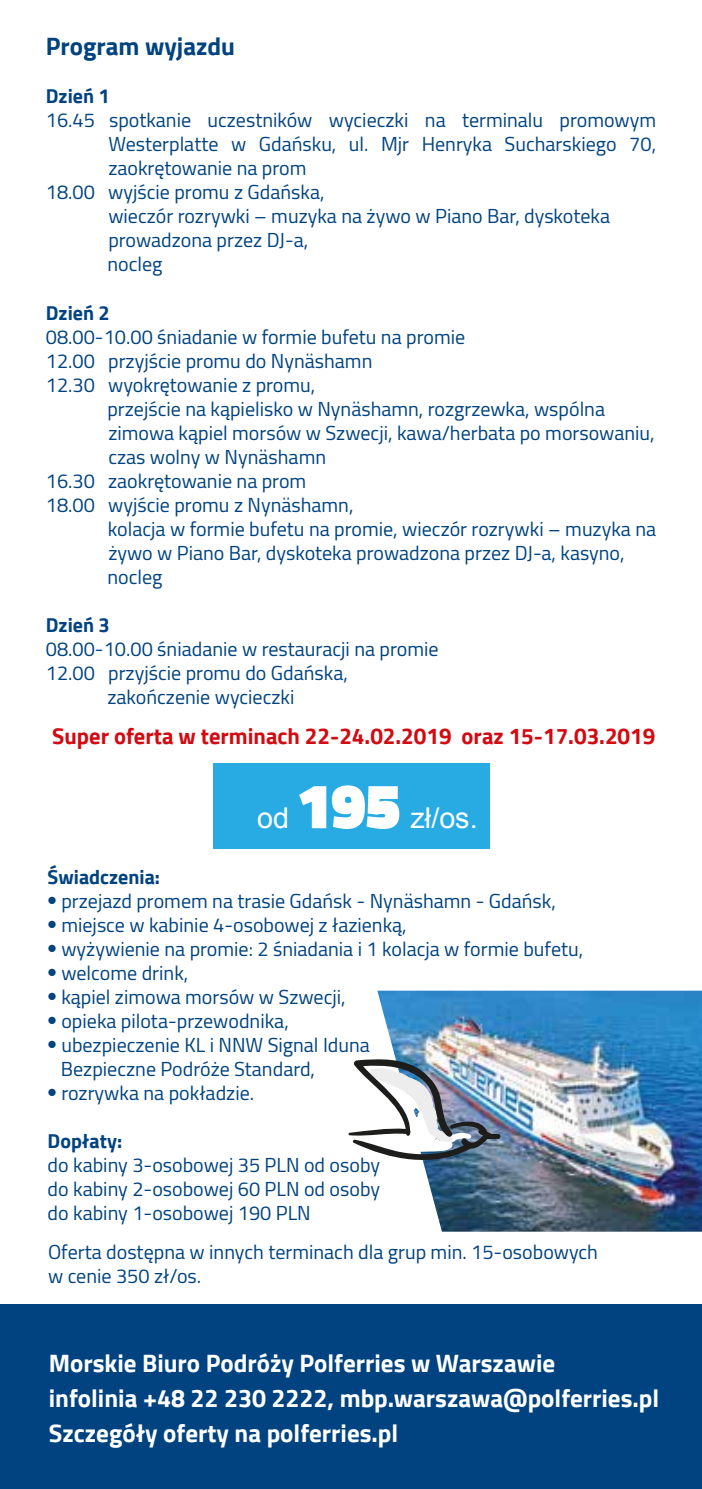
<style>
.page{position:relative;width:702px;height:1489px;background:#fff}
.page>*{position:absolute;margin:0;border:0;box-sizing:border-box;transform-origin:0 0}
.t1{font:28.75px "Arial";color:#fff}
.t2{font:700 25px/35px "Cairo";color:#fff}
.t3{font:700 25px "Cairo";color:#004380}
.t4{font:700 22.5px "Cairo";color:#d20a11}
.t5{font:20px/24px "Cairo";color:#004380}
.t6{font:700 20px "Cairo";color:#004380}
.s1{font-family:"Cairo";font-weight:900;font-size:63.75px}
</style>
<div class="page">
<div style="left:0;top:1304px;width:702px;height:184px;background:#004380"></div>
<img style="left:377px;top:990px;width:325px;height:241px">
<img style="left:348px;top:1057px;width:152px;height:110px">
<div style="left:213px;top:763px;width:276px;height:85px;background:#28abe3"></div>
<p class="t3" style="left:46px;top:27px;width:191px">Program wyjazdu</p>
<p class="t6" style="left:46px;top:81px;width:65px">Dzień 1</p>
<p class="t5" style="left:46px;top:108px;width:612px">16.45 spotkanie uczestników wycieczki na terminalu promowym</p>
<p class="t5" style="left:108px;top:132px;width:549px">Westerplatte w Gdańsku, ul. Mjr Henryka Sucharskiego 70,</p>
<p class="t5" style="left:108px;top:156px;width:200px">zaokrętowanie na prom</p>
<p class="t5" style="left:46px;top:180px;width:280px">18.00 wyjście promu z Gdańska,</p>
<p class="t5" style="left:108px;top:204px;width:503px">wieczór rozrywki – muzyka na żywo w Piano Bar, dyskoteka</p>
<p class="t5" style="left:108px;top:228px;width:201px">prowadzona przez DJ-a,</p>
<p class="t5" style="left:107px;top:252px;width:57px">nocleg</p>
<p class="t6" style="left:46px;top:297px;width:65px">Dzień 2</p>
<p class="t5" style="left:46px;top:324px;width:421px">08.00-10.00 śniadanie w formie bufetu na promie<br>12.00 przyjście promu do Nynäshamn<br>12.30 wyokrętowanie z promu,</p>
<p class="t5" style="left:107px;top:396px;width:499px">przejście na kąpielisko w Nynäshamn, rozgrzewka, wspólna</p>
<p class="t5" style="left:108px;top:420px;width:548px">zimowa kąpiel morsów w Szwecji, kawa/herbata po morsowaniu,</p>
<p class="t5" style="left:108px;top:444px;width:219px">czas wolny w Nynäshamn</p>
<p class="t5" style="left:46px;top:468px;width:262px">16.30 zaokrętowanie na prom</p>
<p class="t5" style="left:46px;top:492px;width:309px">18.00 wyjście promu z Nynäshamn,</p>
<p class="t5" style="left:108px;top:516px;width:549px">kolacja w formie bufetu na promie, wieczór rozrywki – muzyka na</p>
<p class="t5" style="left:108px;top:540px;width:518px">żywo w Piano Bar, dyskoteka prowadzona przez DJ-a, kasyno,</p>
<p class="t5" style="left:107px;top:564px;width:57px">nocleg</p>
<p class="t6" style="left:46px;top:609px;width:65px">Dzień 3</p>
<p class="t5" style="left:46px;top:636px;width:394px">08.00-10.00 śniadanie w restauracji na promie</p>
<p class="t5" style="left:46px;top:660px;width:303px">12.00 przyjście promu do Gdańska,</p>
<p class="t5" style="left:107px;top:684px;width:188px">zakończenie wycieczki</p>
<p class="t4" style="left:52px;top:718px;width:604px">Super oferta w terminach 22-24.02.2019 oraz 15-17.03.2019</p>
<h1 class="t1" style="left:257px;top:799px;width:222px">od <span class="s1">195</span> zł/os.</h1>
<p class="t6" style="left:48px;top:861px;width:114px">Świadczenia:</p>
<p class="t5" style="left:48px;top:888px;width:510px">● przejazd promem na trasie Gdańsk - Nynäshamn - Gdańsk,</p>
<p class="t5" style="left:48px;top:912px;width:360px">● miejsce w kabinie 4-osobowej z łazienką,</p>
<p class="t5" style="left:48px;top:936px;width:537px">● wyżywienie na promie: 2 śniadania i 1 kolacja w formie bufetu,</p>
<p class="t5" style="left:48px;top:960px;width:142px">● welcome drink,</p>
<p class="t5" style="left:48px;top:984px;width:299px">● kąpiel zimowa morsów w Szwecji,</p>
<p class="t5" style="left:48px;top:1008px;width:243px">● opieka pilota-przewodnika,</p>
<p class="t5" style="left:61px;top:1032px;width:310px;text-indent:-13px">● ubezpieczenie KL i NNW Signal Iduna<br>Bezpieczne Podróże Standard,</p>
<p class="t5" style="left:48px;top:1080px;width:208px">● rozrywka na pokładzie.</p>
<p class="t6" style="left:48px;top:1125px;width:76px">Dopłaty:</p>
<p class="t5" style="left:48px;top:1152px;width:334px;text-align:justify">do kabiny 3-osobowej 35 PLN od osoby do kabiny 2-osobowej 60 PLN od osoby do kabiny 1-osobowej 190 PLN</p>
<p class="t5" style="left:48px;top:1239px;width:551px">Oferta dostępna w innych terminach dla grup min. 15-osobowych w cenie 350 zł/os.</p>
<p class="t2" style="left:49px;top:1346px;width:612px">Morskie Biuro Podróży Polferries w Warszawie<br>infolinia +48 22 230 2222, mbp.warszawa@polferries.pl<br>Szczegóły oferty na polferries.pl</p>
</div>
